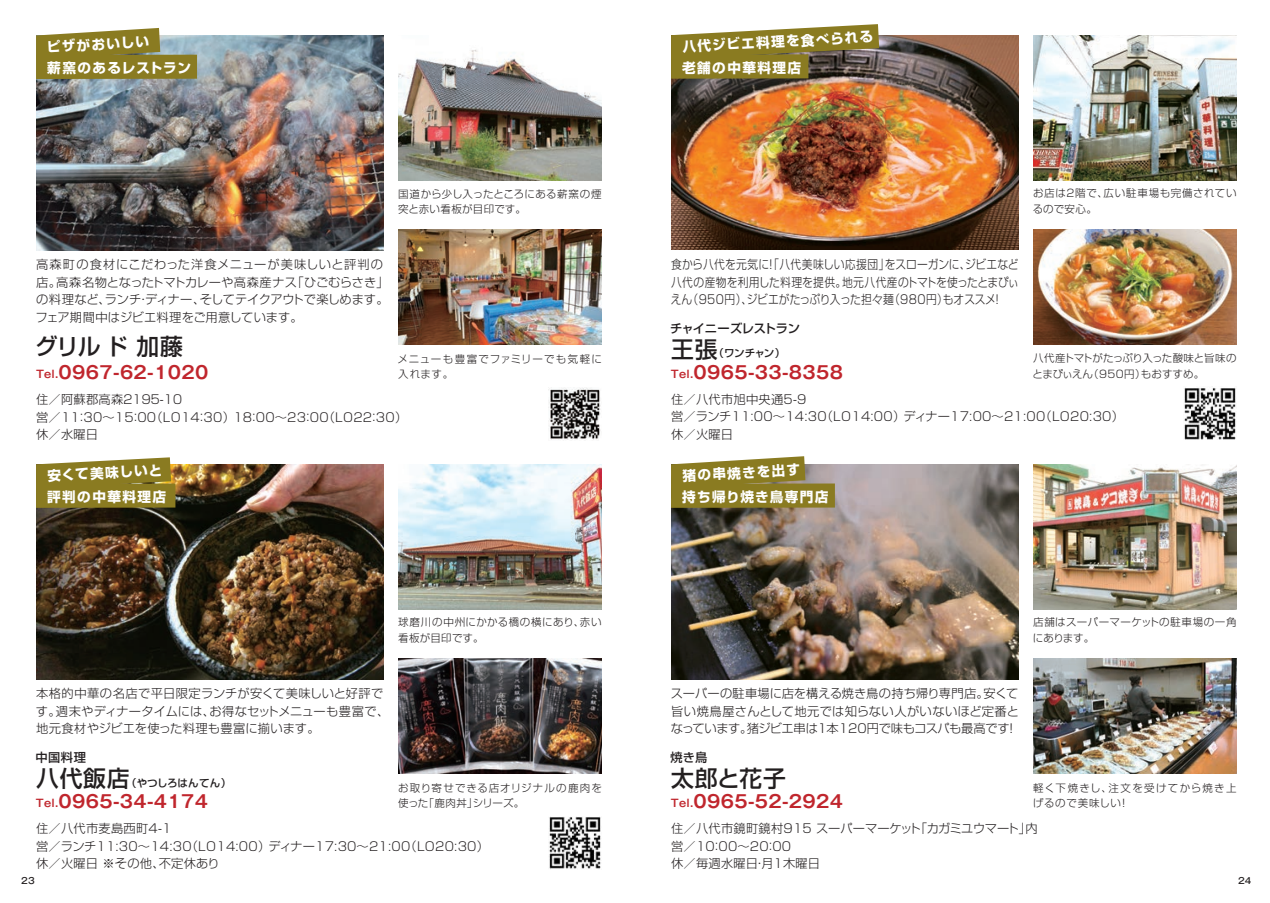
<style>
.page{position:relative;width:1270px;height:903px;background:#fff}
.page>*{position:absolute;margin:0;border:0;box-sizing:border-box;transform-origin:0 0}
.t1{font:500 22.75px "Shin Go Pro";letter-spacing:.04em;color:#231f20}
.t2{font:700 17.5px "Gothic MB101 Pro De";letter-spacing:.02em;color:#c0262d}
.t3{font:700 13.65px "Shin Go Pro";letter-spacing:.1em;color:#fff}
.t4{font:700 13.65px "Shin Go Pro";letter-spacing:.08em;color:#fff}
.t5{font:300 12.25px/17.5px "Shin Go Pro";letter-spacing:.02em;color:#231f20}
.t6{font:300 12.25px/17.5px "Shin Go Pro";color:#231f20}
.t7{font:300 12.25px/17.5px "Shin Go Pro";letter-spacing:.02em;color:#231f20;text-align:justify;scale:.88 1}
.t8{font:500 12.25px "Shin Go Pro";letter-spacing:-.025em;color:#231f20}
.t9{font:500 12.25px "Shin Go Pro";letter-spacing:.005em;color:#231f20}
.t10{font:300 10.5px/15.8px "Shin Go Pro";letter-spacing:.04em;color:#231f20}
.t11{font:300 10.5px/15.8px "Shin Go Pro";letter-spacing:-.015em;color:#231f20}
.t12{font:300 10.5px/15.8px "Shin Go Pro";letter-spacing:.02em;color:#231f20}
.t13{font:300 10.5px/15.8px "Shin Go Pro";letter-spacing:.065em;color:#231f20}
.t14{font:300 10.5px/15.8px "Shin Go Pro";letter-spacing:.105em;color:#231f20}
.t15{font:300 10.5px/15.8px "Shin Go Pro";letter-spacing:.085em;color:#231f20}
.t16{font:500 10.5px "Shin Go Pro";letter-spacing:-.005em;color:#231f20}
.t17{font:500 8.75px "Gothic MB101 Pro";color:#231f20}
.s1{font-size:10.5px}
</style>
<div class="page">
<img style="left:36px;top:36px;width:347px;height:215px">
<svg style="left:36px;top:28px;width:124px;height:27px;background:#998d42"></svg>
<div style="left:36px;top:55px;width:161px;height:24px;background:#8a7b21"></div>
<img style="left:549px;top:387px;width:52px;height:53px">
<img style="left:398px;top:49px;width:204px;height:132px">
<img style="left:398px;top:229px;width:204px;height:116px">
<img style="left:36px;top:464px;width:347px;height:215px">
<img style="left:671px;top:35px;width:347px;height:215px">
<svg style="left:36px;top:457px;width:135px;height:26px;background:#9b8e42"></svg>
<div style="left:36px;top:483px;width:139px;height:25px;background:#8a7b21"></div>
<img style="left:549px;top:816px;width:52px;height:53px">
<img style="left:1184px;top:387px;width:52px;height:53px">
<svg style="left:671px;top:24px;width:208px;height:35px"></svg>
<div style="left:671px;top:54px;width:137px;height:25px;background:#8a7b21"></div>
<img style="left:398px;top:464px;width:203px;height:145px">
<img style="left:398px;top:658px;width:203px;height:115px">
<img style="left:1033px;top:35px;width:203px;height:145px">
<img style="left:1033px;top:229px;width:204px;height:115px">
<img style="left:671px;top:464px;width:347px;height:215px">
<svg style="left:671px;top:456px;width:134px;height:27px;background:#9c9046"></svg>
<div style="left:671px;top:483px;width:164px;height:25px;background:#8a7b21"></div>
<img style="left:1033px;top:464px;width:203px;height:145px">
<img style="left:1033px;top:658px;width:204px;height:115px">
<p class="t3" style="left:46px;top:36px;width:104px;rotate:-3deg">ピザがおいしい</p>
<p class="t4" style="left:47px;top:57px;width:145px">薪窯のあるレストラン</p>
<p class="t12" style="left:398px;top:184px;width:205px">国道から少し入ったところにある薪窯の煙突と赤い看板が目印です。</p>
<p class="t6" style="left:35px;top:254px;width:355px">高森町の食材にこだわった洋食メニューが美味しいと評判の店。高森名物となったトマトカレーや高森産ナス「ひごむらさき」の料理など、ランチ・ディナー、そしてテイクアウトで楽しめます。フェア期間中はジビエ料理をご用意しています。</p>
<h1 class="t1" style="left:35px;top:327px;width:149px">グリル ド 加藤</h1>
<h2 class="t2" style="left:36px;top:358px;width:174px"><span class="s1">Tel.</span>0967-62-1020</h2>
<p class="t15" style="left:398px;top:350px;width:206px">メニューも豊富でファミリーでも気軽に入れます。</p>
<p class="t5" style="left:36px;top:389px;width:373px">住／阿蘇郡高森２１９５-１０<br>営／11：30～15：00（LO14：30）18：00～23：00（LO22：30）休／水曜日</p>
<p class="t3" style="left:47px;top:465px;width:116px;rotate:-3deg">安くて美味しいと</p>
<p class="t3" style="left:47px;top:486px;width:120px">評判の中華料理店</p>
<p class="t10" style="left:398px;top:613px;width:205px">球磨川の中州にかかる橋の横にあり、赤い看板が目印です。</p>
<p class="t5" style="left:36px;top:683px;width:355px">本格的中華の名店で平日限定ランチが安くて美味しいと好評です。週末やディナータイムには、お得なセットメニューも豊富で、地元食材やジビエを使った料理も豊富に揃います。</p>
<p class="t9" style="left:35px;top:747px;width:52px">中国料理</p>
<h1 class="t1" style="left:36px;top:759px;width:95px">八代飯店</h1>
<h2 class="t2" style="left:36px;top:786px;width:174px"><span class="s1">Tel.</span>0965-34-4174</h2>
<p class="t16" style="left:126px;top:774px;width:107px">（やつしろはんてん）</p>
<p class="t13" style="left:398px;top:778px;width:205px">お取り寄せできる店オリジナルの鹿肉を使った「鹿肉丼」シリーズ。</p>
<p class="t5" style="left:36px;top:818px;width:454px">住／八代市麦島西町4-1<br>営／ランチ11:30～14:30（LO14:00）ディナー17:30～21:00（LO20:30）休／火曜日 ※その他、不定休あり</p>
<p class="t3" style="left:682px;top:36px;width:193px;rotate:-3deg">八代ジビエ料理を食べられる</p>
<p class="t3" style="left:682px;top:57px;width:120px">老舗の中華料理店</p>
<p class="t10" style="left:1033px;top:184px;width:205px">お店は2階で、広い駐車場も完備されているので安心。</p>
<p class="t7" style="left:671px;top:254px;width:397px">食から八代を元気に！「八代美味しい応援団」をスローガンに、ジビエなど八代の産物を利用した料理を提供。地元八代産のトマトを使ったとまぴぃえん（950円）、ジビエがたっぷり入った担々麺（980円）もオススメ！</p>
<p class="t8" style="left:670px;top:318px;width:131px">チャイニーズレストラン</p>
<h1 class="t1" style="left:671px;top:331px;width:48px">王張</h1>
<h2 class="t2" style="left:671px;top:358px;width:174px"><span class="s1">Tel.</span>0965-33-8358</h2>
<p class="t16" style="left:713px;top:345px;width:73px">（ワンチャン）</p>
<p class="t11" style="left:1033px;top:349px;width:206px">八代産トマトがたっぷり入った酸味と旨味のとまぴぃえん（950円）もおすすめ。</p>
<p class="t5" style="left:671px;top:389px;width:454px">住／八代市旭中央通5-9<br>営／ランチ11:00～14:30（LO14:00）ディナー17:00～21:00（LO20:30）休／火曜日</p>
<p class="t3" style="left:682px;top:465px;width:120px;rotate:-3deg">猪の串焼きを出す</p>
<p class="t3" style="left:682px;top:486px;width:148px">持ち帰り焼き鳥専門店</p>
<p class="t10" style="left:1033px;top:613px;width:205px">店舗はスーパーマーケットの駐車場の一角にあります。</p>
<p class="t5" style="left:671px;top:683px;width:350px;text-align:justify">スーパーの駐車場に店を構える焼き鳥の持ち帰り専門店。安くて旨い焼鳥屋さんとして地元では知らない人がいないほど定番となっています。猪ジビエ串は１本120円で味もコスパも最高です！</p>
<p class="t9" style="left:670px;top:747px;width:39px">焼き鳥</p>
<h1 class="t1" style="left:671px;top:759px;width:116px">太郎と花子</h1>
<h2 class="t2" style="left:671px;top:786px;width:174px"><span class="s1">Tel.</span>0965-52-2924</h2>
<p class="t14" style="left:1033px;top:778px;width:205px">軽く下焼きし、注文を受けてから焼き上げるので美味しい！</p>
<p class="t5" style="left:671px;top:818px;width:368px">住／八代市鏡町鏡村915 スーパーマーケット「カガミユウマート」内営／10：00～20：00<br>休／毎週水曜日・月1木曜日</p>
<p class="t17" style="left:21px;top:873px;width:15px">23</p>
<p class="t17" style="left:1238px;top:873px;width:15px">24</p>
</div>
